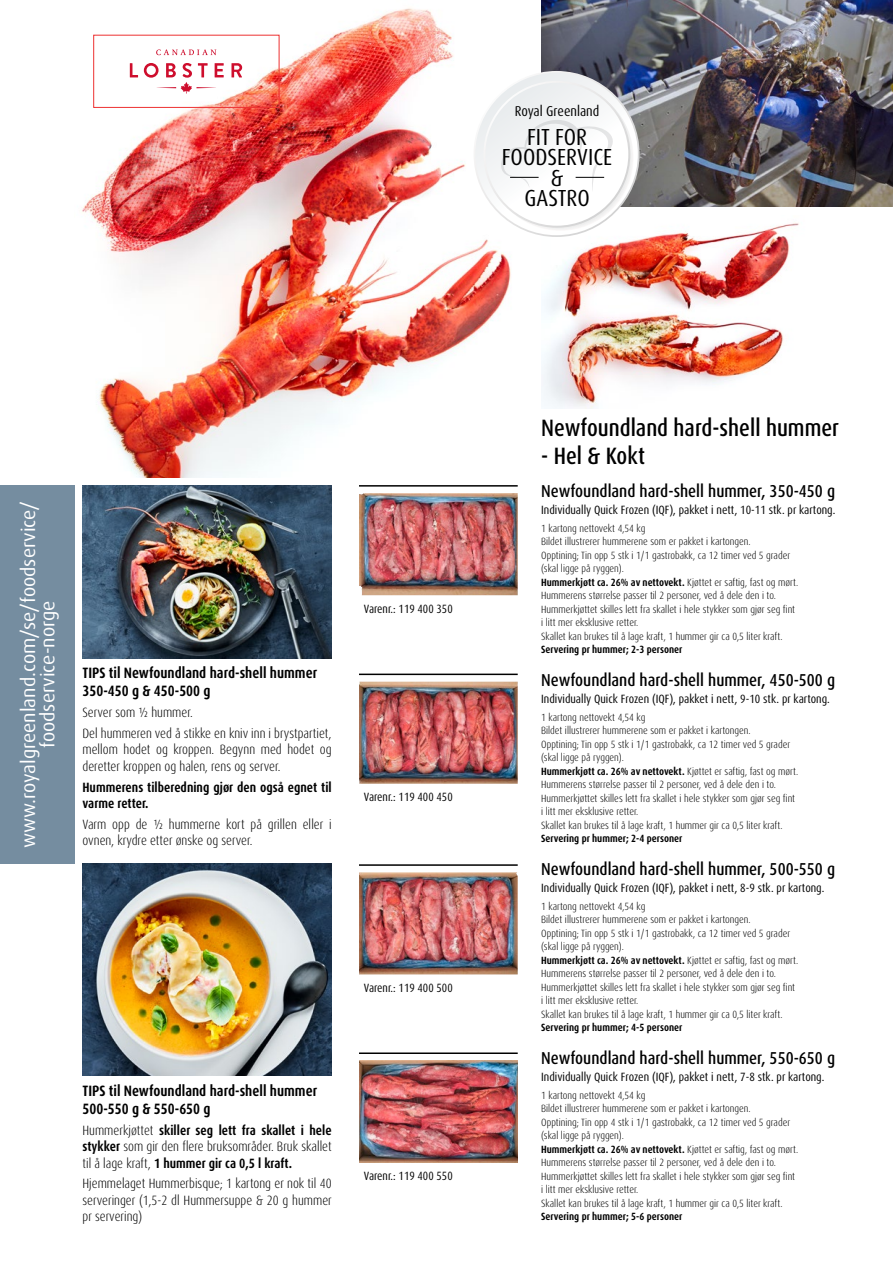
<style>
.page{position:relative;width:893px;height:1263px;background:#fff}
.page>*{position:absolute;margin:0;border:0;box-sizing:border-box;transform-origin:0 0}
.t1{font:500 condensed 23.7px "Dax Pro";color:#000}
.t2{font:condensed 23.25px/20.5px "Dax Pro";color:#000;text-align:center}
.t3{font:19.5px/19.5px "Dax Pro";color:#fff;text-align:center}
.t4{font:500 condensed 17.25px "Dax Pro";color:#000}
.t5{font:700 condensed 15px "Dax Pro";color:#000}
.t6{font:condensed 14.25px "Dax Pro";color:#000}
.t7{font:300 condensed 13.5px/16.5px "Dax Pro";color:#000;text-align:justify}
.t8{font:700 condensed 13.5px/16.5px "Dax Pro";color:#000}
.t9{font:condensed 12px "Dax Pro";color:#000}
.t10{font:300 condensed 10.5px "Dax Pro";color:#000}
.t11{font:700 condensed 10.5px "Dax Pro";color:#000}
.s1{font-weight:700}
.s2{font-size:24px}
.s3{font-weight:300}
</style>
<div class="page">
<img style="left:82px;top:8px;width:451px;height:469px">
<img style="left:541px;top:0;width:352px;height:207px">
<div style="left:0;top:485px;width:74px;height:378px;background:#758da0"></div>
<img style="left:541px;top:222px;width:258px;height:187px">
<svg style="left:474px;top:71px;width:166px;height:166px"></svg>
<div style="left:475px;top:73px;width:163px;height:162px;background:#f3f3f4;border-radius:81px"></div>
<svg style="left:483px;top:81px;width:147px;height:147px"></svg>
<div style="left:485px;top:83px;width:143px;height:143px;background:linear-gradient(to right,#eff1f2,#fefefe);border-radius:71px"></div>
<svg style="left:501px;top:120px;width:112px;height:72px"></svg>
<svg style="left:130px;top:63px;width:8px;height:14px"></svg>
<svg style="left:231px;top:63px;width:11px;height:14px"></svg>
<svg style="left:156px;top:49px;width:60px;height:6px"></svg>
<svg style="left:144px;top:63px;width:80px;height:30px"></svg>
<div style="left:93px;top:35px;width:187px;height:73px;border:1px solid #ed3131"></div>
<img style="left:82px;top:485px;width:250px;height:174px">
<img style="left:82px;top:863px;width:250px;height:213px">
<img style="left:359px;top:493px;width:159px;height:102px">
<img style="left:359px;top:682px;width:159px;height:102px">
<img style="left:359px;top:872px;width:159px;height:102px">
<img style="left:359px;top:1060px;width:159px;height:102px">
<hr style="left:359px;top:485px;width:159px;height:2px;background:#000">
<hr style="left:359px;top:674px;width:159px;height:1px;background:#000">
<hr style="left:359px;top:864px;width:159px;height:2px;background:#000">
<hr style="left:359px;top:1052px;width:159px;height:2px;background:#000">
<p class="t6" style="left:515px;top:102px;width:86px">Royal Greenland</p>
<p class="t2" style="left:502px;top:127px;width:112px">FIT FOR<br>FOODSERVICE &amp;<br>GASTRO</p>
<p class="t3" style="left:19px;top:848px;width:348px;rotate:-90deg">www.royalgreenland.com/se/foodservice/ foodservice-norge</p>
<p class="t5" style="left:82px;top:664px;width:236px">TIPS til Newfoundland hard-shell hummer</p>
<p class="t5" style="left:82px;top:682px;width:130px">350-450 g &amp; 450-500 g</p>
<p class="t7" style="left:82px;top:704px;width:112px">Server som ½ hummer.</p>
<p class="t7" style="left:82px;top:725px;width:251px">Del hummeren ved å stikke en kniv inn i brystpartiet, mellom hodet og kroppen. Begynn med hodet og deretter kroppen og halen, rens og server.</p>
<p class="t8" style="left:82px;top:779px;width:251px">Hummerens tilberedning gjør den også egnet til varme retter.</p>
<p class="t7" style="left:82px;top:816px;width:251px">Varm opp de ½ hummerne kort på grillen eller i ovnen, krydre etter ønske og server.</p>
<p class="t9" style="left:364px;top:601px;width:90px">Varenr.: 119 400 350</p>
<p class="t9" style="left:364px;top:789px;width:90px">Varenr.: 119 400 450</p>
<p class="t9" style="left:364px;top:980px;width:90px">Varenr.: 119 400 500</p>
<p class="t5" style="left:82px;top:1081px;width:236px">TIPS til Newfoundland hard-shell hummer</p>
<p class="t5" style="left:82px;top:1099px;width:130px">500-550 g &amp; 550-650 g</p>
<p class="t7" style="left:82px;top:1122px;width:251px">Hummerkjøttet <span class="s1">skiller seg lett fra skallet i hele stykker</span> som gir den flere bruksområder. Bruk skallet til å lage kraft, <span class="s1">1 hummer gir ca 0,5 l kraft.</span></p>
<p class="t7" style="left:82px;top:1175px;width:251px">Hjemmelaget Hummerbisque; 1 kartong er nok til 40 serveringer (1,5-2 dl Hummersuppe &amp; 20 g hummer pr servering)</p>
<p class="t9" style="left:364px;top:1168px;width:90px">Varenr.: 119 400 550</p>
<p class="t1" style="left:541px;top:412px;width:299px">Newfoundland hard-shell hummer</p>
<p class="t1" style="left:541px;top:441px;width:105px"><span class="s2">-</span> Hel &amp; Kokt</p>
<p class="t4" style="left:541px;top:480px;width:295px">Newfoundland hard-shell hummer, 350-450 g</p>
<p class="t9" style="left:541px;top:502px;width:296px">Individually Quick Frozen (IQF), pakket i nett, 10-11 stk. pr kartong.</p>
<p class="t10" style="left:541px;top:521px;width:106px">1 kartong nettovekt 4,54 kg</p>
<p class="t10" style="left:541px;top:535px;width:211px">Bildet illustrerer hummerene som er pakket i kartongen.</p>
<p class="t10" style="left:541px;top:548px;width:251px">Opptining; Tin opp 5 stk i 1/1 gastrobakk, ca 12 timer ved 5 grader</p>
<p class="t10" style="left:541px;top:562px;width:84px">(skal ligge på ryggen).</p>
<p class="t11" style="left:541px;top:575px;width:259px">Hummerkjøtt ca. 26% av nettovekt. <span class="s3">Kjøttet er saftig, fast og mørt.</span></p>
<p class="t10" style="left:541px;top:589px;width:236px">Hummerens størrelse passer til 2 personer, ved å dele den i to.</p>
<p class="t10" style="left:541px;top:602px;width:255px">Hummerkjøttet skilles lett fra skallet i hele stykker som gjør seg fint</p>
<p class="t10" style="left:541px;top:616px;width:99px">i litt mer eksklusive retter.</p>
<p class="t10" style="left:541px;top:629px;width:243px">Skallet kan brukes til å lage kraft, 1 hummer gir ca 0,5 liter kraft.</p>
<p class="t11" style="left:541px;top:643px;width:143px">Servering pr hummer; 2-3 personer</p>
<p class="t4" style="left:541px;top:669px;width:295px">Newfoundland hard-shell hummer, 450-500 g</p>
<p class="t9" style="left:541px;top:691px;width:290px">Individually Quick Frozen (IQF), pakket i nett, 9-10 stk. pr kartong.</p>
<p class="t10" style="left:541px;top:710px;width:106px">1 kartong nettovekt 4,54 kg</p>
<p class="t10" style="left:541px;top:724px;width:211px">Bildet illustrerer hummerene som er pakket i kartongen.</p>
<p class="t10" style="left:541px;top:737px;width:251px">Opptining; Tin opp 5 stk i 1/1 gastrobakk, ca 12 timer ved 5 grader</p>
<p class="t10" style="left:541px;top:751px;width:84px">(skal ligge på ryggen).</p>
<p class="t11" style="left:541px;top:764px;width:259px">Hummerkjøtt ca. 26% av nettovekt. <span class="s3">Kjøttet er saftig, fast og mørt.</span></p>
<p class="t10" style="left:541px;top:778px;width:236px">Hummerens størrelse passer til 2 personer, ved å dele den i to.</p>
<p class="t10" style="left:541px;top:791px;width:255px">Hummerkjøttet skilles lett fra skallet i hele stykker som gjør seg fint</p>
<p class="t10" style="left:541px;top:805px;width:99px">i litt mer eksklusive retter.</p>
<p class="t10" style="left:541px;top:818px;width:243px">Skallet kan brukes til å lage kraft, 1 hummer gir ca 0,5 liter kraft.</p>
<p class="t11" style="left:541px;top:832px;width:143px">Servering pr hummer; 2-4 personer</p>
<p class="t4" style="left:541px;top:858px;width:295px">Newfoundland hard-shell hummer, 500-550 g</p>
<p class="t9" style="left:541px;top:880px;width:285px">Individually Quick Frozen (IQF), pakket i nett, 8-9 stk. pr kartong.</p>
<p class="t10" style="left:541px;top:899px;width:106px">1 kartong nettovekt 4,54 kg</p>
<p class="t10" style="left:541px;top:913px;width:211px">Bildet illustrerer hummerene som er pakket i kartongen.</p>
<p class="t10" style="left:541px;top:926px;width:251px">Opptining; Tin opp 5 stk i 1/1 gastrobakk, ca 12 timer ved 5 grader</p>
<p class="t10" style="left:541px;top:940px;width:84px">(skal ligge på ryggen).</p>
<p class="t11" style="left:541px;top:953px;width:259px">Hummerkjøtt ca. 26% av nettovekt. <span class="s3">Kjøttet er saftig, fast og mørt.</span></p>
<p class="t10" style="left:541px;top:967px;width:236px">Hummerens størrelse passer til 2 personer, ved å dele den i to.</p>
<p class="t10" style="left:541px;top:980px;width:255px">Hummerkjøttet skilles lett fra skallet i hele stykker som gjør seg fint</p>
<p class="t10" style="left:541px;top:994px;width:99px">i litt mer eksklusive retter.</p>
<p class="t10" style="left:541px;top:1007px;width:243px">Skallet kan brukes til å lage kraft, 1 hummer gir ca 0,5 liter kraft.</p>
<p class="t11" style="left:541px;top:1021px;width:143px">Servering pr hummer; 4-5 personer</p>
<p class="t4" style="left:541px;top:1047px;width:295px">Newfoundland hard-shell hummer, 550-650 g</p>
<p class="t9" style="left:541px;top:1069px;width:285px">Individually Quick Frozen (IQF), pakket i nett, 7-8 stk. pr kartong.</p>
<p class="t10" style="left:541px;top:1088px;width:106px">1 kartong nettovekt 4,54 kg</p>
<p class="t10" style="left:541px;top:1102px;width:211px">Bildet illustrerer hummerene som er pakket i kartongen.</p>
<p class="t10" style="left:541px;top:1115px;width:251px">Opptining; Tin opp 4 stk i 1/1 gastrobakk, ca 12 timer ved 5 grader</p>
<p class="t10" style="left:541px;top:1129px;width:84px">(skal ligge på ryggen).</p>
<p class="t11" style="left:541px;top:1142px;width:259px">Hummerkjøtt ca. 26% av nettovekt. <span class="s3">Kjøttet er saftig, fast og mørt.</span></p>
<p class="t10" style="left:541px;top:1156px;width:236px">Hummerens størrelse passer til 2 personer, ved å dele den i to.</p>
<p class="t10" style="left:541px;top:1169px;width:255px">Hummerkjøttet skilles lett fra skallet i hele stykker som gjør seg fint</p>
<p class="t10" style="left:541px;top:1183px;width:99px">i litt mer eksklusive retter.</p>
<p class="t10" style="left:541px;top:1196px;width:243px">Skallet kan brukes til å lage kraft, 1 hummer gir ca 0,5 liter kraft.</p>
<p class="t11" style="left:541px;top:1210px;width:143px">Servering pr hummer; 5-6 personer</p>
</div>
